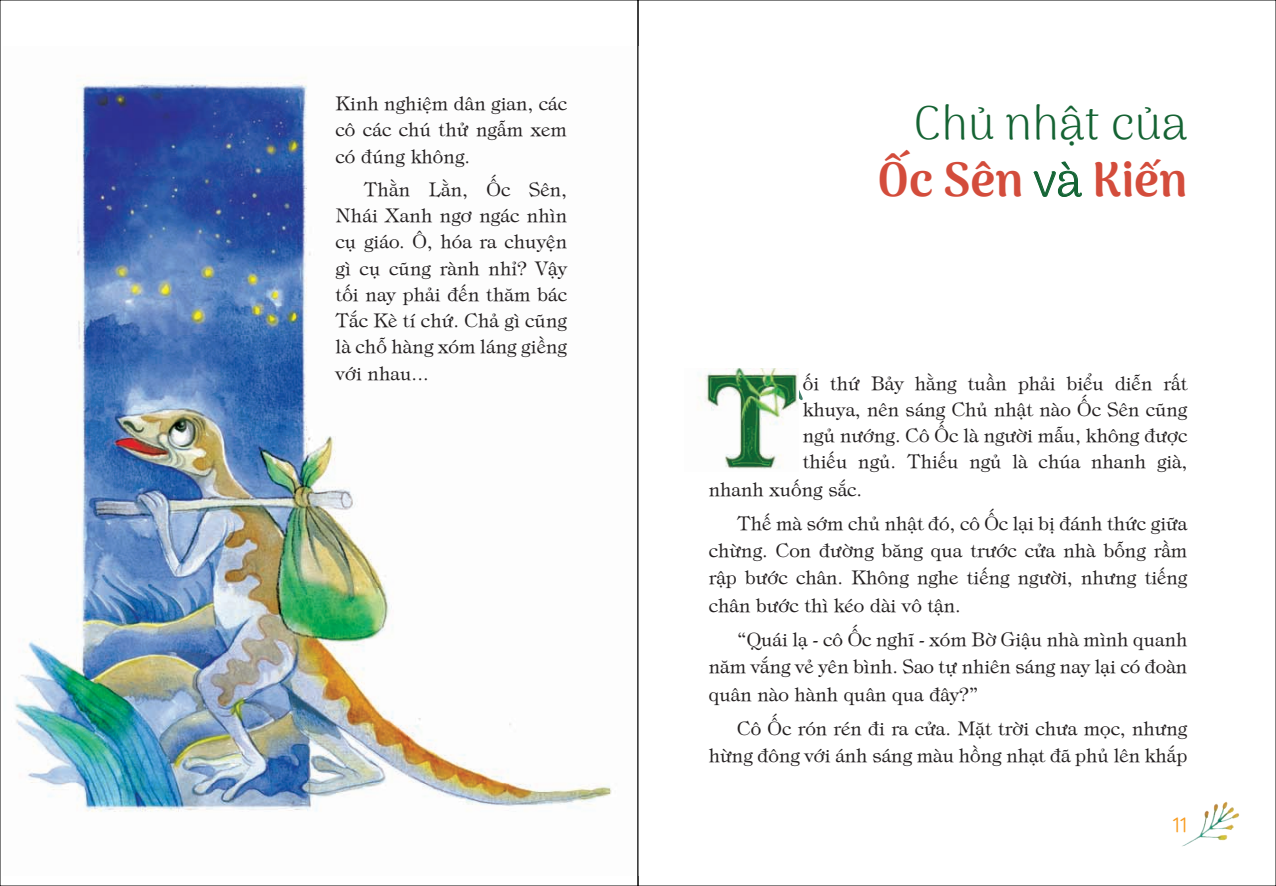
<style>
.page{position:relative;width:1276px;height:886px;background:#fff}
.page>*{position:absolute;margin:0;border:0;box-sizing:border-box;transform-origin:0 0}
.t1{font:300 47.5px/57px "Arima Madurai";color:#156333;text-align:right}
.t2{font:21.25px "SVN Bariol";color:#f89a1c}
.t3{font:18.75px/26.2px "UVN Bach Tuyet";color:#231f20;text-align:justify}
.s1{font-weight:900;color:#d34c3b}
</style>
<div class="page">
<img style="left:14px;top:77px;width:598px;height:735px">
<img style="left:1182px;top:801px;width:58px;height:46px">
<svg style="left:1033px;top:161px;width:49px;height:36px"></svg>
<img style="left:700px;top:369px;width:98px;height:100px">
<p class="t3" style="left:335px;top:89px;width:233px">Kinh nghiệm dân gian, các cô các chú thử ngẫm xem có đúng không.</p>
<p class="t3" style="left:335px;top:174px;width:233px;text-indent:28px">Thằn Lằn, Ốc Sên, Nhái Xanh ngơ ngác nhìn cụ giáo. Ô, hóa ra chuyện gì cụ cũng rành nhỉ? Vậy tối nay phải đến thăm bác Tắc Kè tí chứ. Chả gì cũng là chỗ hàng xóm láng giềng với nhau...</p>
<h1 class="t1" style="left:877px;top:96px;width:311px">Chủ nhật của<br><span class="s1">Ốc Sên</span> và <span class="s1">Kiến</span></h1>
<p class="t3" style="left:803px;top:368px;width:386px">ối thứ Bảy hằng tuần phải biểu diễn rất</p>
<p class="t3" style="left:803px;top:394px;width:386px">khuya, nên sáng Chủ nhật nào Ốc Sên cũng</p>
<p class="t3" style="left:803px;top:421px;width:386px">ngủ nướng. Cô Ốc là người mẫu, không được</p>
<p class="t3" style="left:803px;top:447px;width:386px">thiếu ngủ. Thiếu ngủ là chúa nhanh già,</p>
<p class="t3" style="left:709px;top:474px;width:155px">nhanh xuống sắc.</p>
<p class="t3" style="left:709px;top:508px;width:480px;line-height:27.2px;text-indent:28px">Thế mà sớm chủ nhật đó, cô Ốc lại bị đánh thức giữa chừng. Con đường băng qua trước cửa nhà bỗng rầm rập bước chân. Không nghe tiếng người, nhưng tiếng chân bước thì kéo dài vô tận.</p>
<p class="t3" style="left:709px;top:624px;width:480px;line-height:27.2px;text-indent:28px">“Quái lạ - cô Ốc nghĩ - xóm Bờ Giậu nhà mình quanh năm vắng vẻ yên bình. Sao tự nhiên sáng nay lại có đoàn quân nào hành quân qua đây?”</p>
<p class="t3" style="left:709px;top:713px;width:480px;line-height:27.2px;text-align:right">Cô Ốc rón rén đi ra cửa. Mặt trời chưa mọc, nhưng hừng đông với ánh sáng màu hồng nhạt đã phủ lên khắp</p>
<p class="t2" style="left:1172px;top:811px;width:16px">11</p>
</div>
